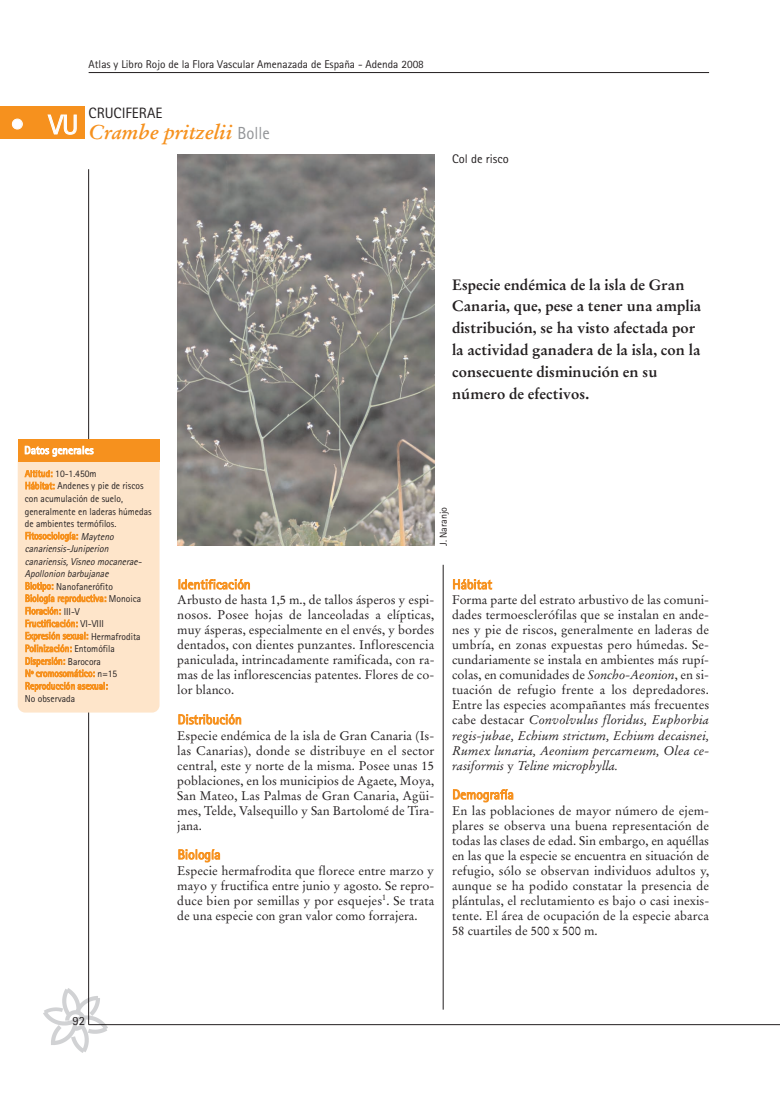
<style>
.page{position:relative;width:780px;height:1099px;background:#fff}
.page>*{position:absolute;margin:0;border:0;box-sizing:border-box;transform-origin:0 0}
.t1{font:27.5px "Rotis Sans Serif";color:#fff}
.t2{font:italic 700 20px "Stempel Garamond";color:#f6911e}
.t3{font:700 15px/21.9px "Stempel Garamond";color:#231f20}
.t4{font:15px "Rotis Sans Serif";color:#231f20}
.t5{font:13.75px "Rotis Sans Serif";color:#f6911e}
.t6{font:12.5px/15px "Stempel Garamond";color:#231f20;text-align:justify}
.t7{font:12.5px "Rotis Sans Serif";color:#231f20}
.t8{font:11.25px "Rotis Sans Serif";color:#231f20}
.t9{font:11.25px "Rotis Sans Serif";color:#fff}
.t10{font:10px/12.5px "Rotis Sans Serif";color:#231f20;scale:.95 1}
.t11{font:10px "Rotis Sans Serif";color:#231f20}
.s1{font-family:"Rotis Sans Serif";font-weight:400;font-style:normal;font-size:17.5px;color:#939598}
.s2{color:#f6911e}
.s3{font-style:italic}
</style>
<div class="page">
<img style="left:44px;top:988px;width:64px;height:64px">
<hr style="left:89px;top:1024px;width:691px;height:1px;background:#231f20">
<hr style="left:88px;top:169px;width:1px;height:855px;background:#231f20">
<hr style="left:89px;top:72px;width:620px;height:1px;background:#231f20">
<div style="left:0;top:107px;width:85px;height:32px;background:#f6911e"></div>
<div style="left:18px;top:454px;width:141px;height:258px;background:#fee5ca;border-radius:8px"></div>
<img style="left:177px;top:154px;width:257px;height:392px">
<div style="left:18px;top:439px;width:141px;height:24px;background:#f6911e"></div>
<div style="left:18px;top:462px;width:141px;height:7px;background:#fee5ca"></div>
<hr style="left:443px;top:564px;width:1px;height:445px;background:#231f20">
<p class="t8" style="left:89px;top:60px;width:337px">Atlas y Libro Rojo de la Flora Vascular Amenazada de España - Adenda 2008</p>
<h1 class="t1" style="left:11px;top:115px;width:69px">• VU</h1>
<p class="t4" style="left:89px;top:108px;width:75px">CRUCIFERAE</p>
<h2 class="t2" style="left:89px;top:123px;width:183px">Crambe pritzelii <span class="s1">Bolle</span></h2>
<p class="t7" style="left:452px;top:154px;width:58px">Col de risco</p>
<p class="t9" style="left:24px;top:446px;width:71px">Datos generales</p>
<p class="t3" style="left:452px;top:275px;width:251px">Especie endémica de la isla de Gran Canaria, que, pese a tener una amplia distribución, se ha visto afectada por la actividad ganadera de la isla, con la consecuente disminución en su número de efectivos.</p>
<p class="t10" style="left:25px;top:468px;width:135px"><span class="s2">Altitud:</span> 10-1.450m<br><span class="s2">Hábitat:</span> Andenes y pie de riscos con acumulación de suelo, generalmente en laderas húmedas de ambientes termófilos.<br><span class="s2">Fitosociología:</span> <span class="s3">Mayteno canariensis-Juniperion canariensis, Visneo mocanerae-<br>Apollonion barbujanae<br></span><span class="s2">Biotipo:</span> Nanofanerófito<br><span class="s2">Biología reproductiva:</span> Monoica<br><span class="s2">Floración:</span> III-V<br><span class="s2">Fructificación:</span> VI-VIII<br><span class="s2">Expresión sexual:</span> Hermafrodita<br><span class="s2">Polinización:</span> Entomófila<br><span class="s2">Dispersión:</span> Barocora<br><span class="s2">Nº cromosomático:</span> n=15<br><span class="s2">Reproducción asexual:</span></p>
<p class="t10" style="left:25px;top:693px;width:54px">No observada</p>
<p class="t11" style="left:440px;top:546px;width:41px;rotate:-90deg">J. Naranjo</p>
<p class="t5" style="left:178px;top:579px;width:74px">Identificación</p>
<p class="t6" style="left:177px;top:593px;width:259px">Arbusto de hasta 1,5 m., de tallos ásperos y espi&shy;nosos. Posee hojas de lanceoladas a elípticas, muy ásperas, especialmente en el envés, y bordes dentados, con dientes punzantes. Inflorescencia paniculada, intrincadamente ramificada, con ra&shy;mas de las inflorescencias patentes. Flores de co&shy;lor blanco.</p>
<p class="t5" style="left:178px;top:714px;width:66px">Distribución</p>
<p class="t6" style="left:177px;top:728px;width:258px">Especie endémica de la isla de Gran Canaria (Is&shy;las Canarias), donde se distribuye en el sector central, este y norte de la misma. Posee unas 15 poblaciones, en los municipios de Agaete, Moya, San Mateo, Las Palmas de Gran Canaria, Agüi&shy;mes, Telde, Valsequillo y San Bartolomé de Tira&shy;jana.</p>
<p class="t5" style="left:178px;top:849px;width:44px">Biología</p>
<p class="t6" style="left:177px;top:863px;width:258px">Especie hermafrodita que florece entre marzo y mayo y fructifica entre junio y agosto. Se repro&shy;duce bien por semillas y por esquejes<sup>1</sup>. Se trata de una especie con gran valor como forrajera.</p>
<p class="t5" style="left:452px;top:579px;width:41px">Hábitat</p>
<p class="t6" style="left:452px;top:593px;width:259px">Forma parte del estrato arbustivo de las comuni&shy;dades termoesclerófilas que se instalan en ande&shy;nes y pie de riscos, generalmente en laderas de umbría, en zonas expuestas pero húmedas. Se&shy;cundariamente se instala en ambientes más rupí&shy;colas, en comunidades de <span class="s3">Soncho-Aeonion</span>, en si&shy;tuación de refugio frente a los depredadores.<br>Entre las especies acompañantes más frecuentes cabe destacar <span class="s3">Convolvulus floridus, Euphorbia regis-jubae, Echium strictum, Echium decaisnei, Rumex lunaria, Aeonium percarneum, Olea ce&shy;rasiformis</span> y <span class="s3">Teline microphylla.</span></p>
<p class="t5" style="left:452px;top:789px;width:63px">Demografía</p>
<p class="t6" style="left:452px;top:803px;width:259px">En las poblaciones de mayor número de ejem&shy;plares se observa una buena representación de todas las clases de edad. Sin embargo, en aquéllas en las que la especie se encuentra en situación de refugio, sólo se observan individuos adultos y, aunque se ha podido constatar la presencia de plántulas, el reclutamiento es bajo o casi inexis&shy;tente. El área de ocupación de la especie abarca 58 cuartiles de 500 x 500 m.</p>
<p class="t7" style="left:73px;top:1015px;width:14px">92</p>
</div>
